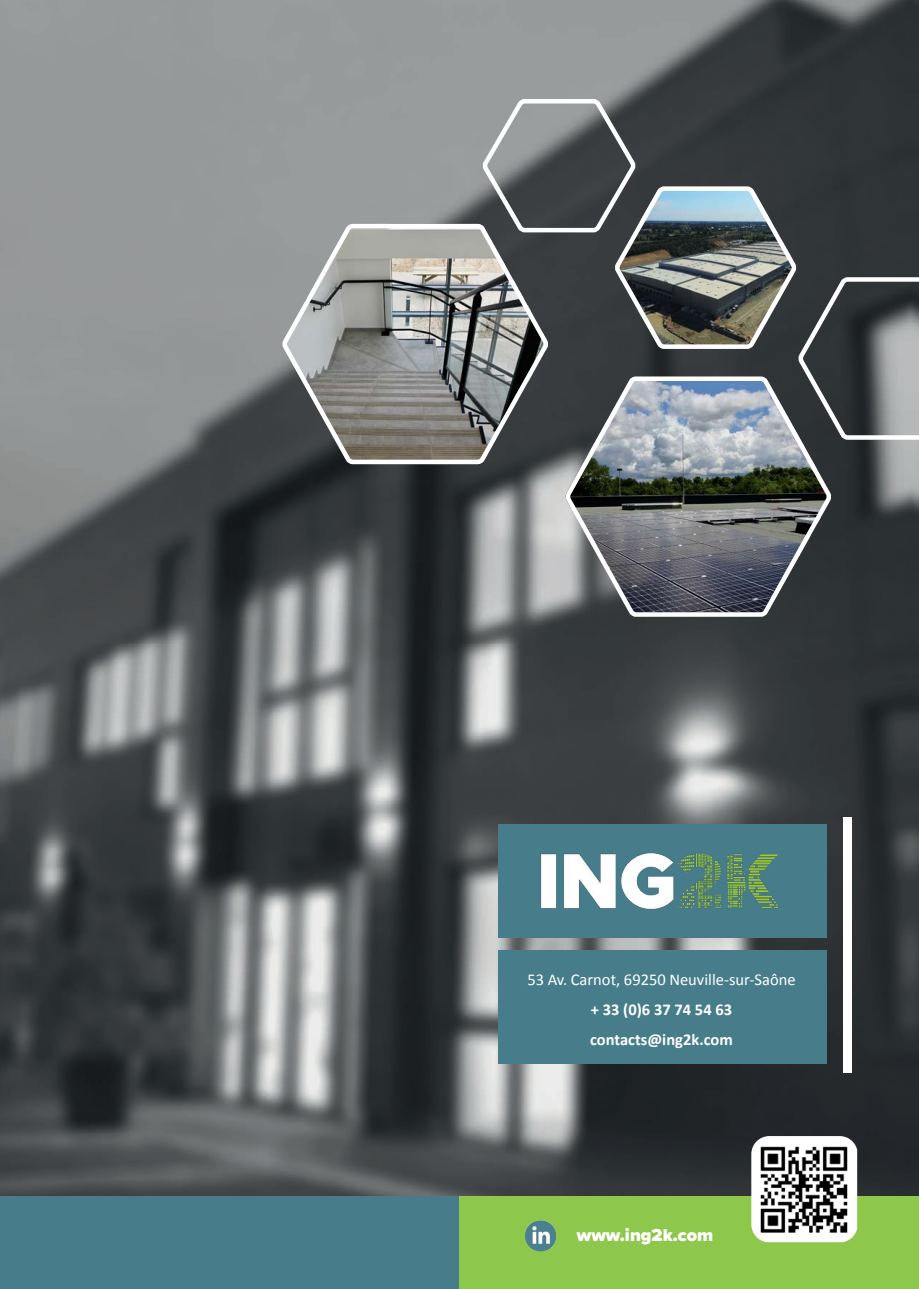
<style>
.page{position:relative;width:919px;height:1289px;background:#fff}
.page>*{position:absolute;margin:0;border:0;box-sizing:border-box;transform-origin:0 0}
.t1{font:900 18px "Proxima Nova";color:#fff}
.t2{font:16.5px "Calibri";color:#fff}
.t3{font:700 16.5px "Calibri";color:#fff}
</style>
<div class="page">
<img style="left:0;top:0;width:918px;height:1196px">
<div style="left:0;top:1196px;width:918px;height:92px;background:#477d8a"></div>
<div style="left:459px;top:1196px;width:459px;height:92px;background:#8dc74b"></div>
<div style="left:498px;top:950px;width:328px;height:114px;background:#477d8a"></div>
<div style="left:498px;top:824px;width:328px;height:113px;background:#477d8a"></div>
<div style="left:843px;top:816px;width:8px;height:256px;background:#fff"></div>
<img style="left:540px;top:853px;width:239px;height:57px">
<svg style="left:478px;top:97px;width:440px;height:345px;background:#505456"></svg>
<svg style="left:278px;top:222px;width:274px;height:245px;background:#848583"></svg>
<svg style="left:561px;top:374px;width:274px;height:245px;background:#6d7276"></svg>
<img style="left:751px;top:1135px;width:106px;height:107px">
<img style="left:525px;top:1220px;width:32px;height:32px">
<p class="t2" style="left:527px;top:968px;width:270px">53 Av. Carnot, 69250 Neuville-sur-Saône</p>
<p class="t3" style="left:590px;top:997px;width:143px">+ 33 (0)6 37 74 54 63</p>
<p class="t3" style="left:590px;top:1027px;width:144px">contacts@ing2k.com</p>
<p class="t1" style="left:577px;top:1221px;width:138px">www.ing2k.com</p>
</div>
